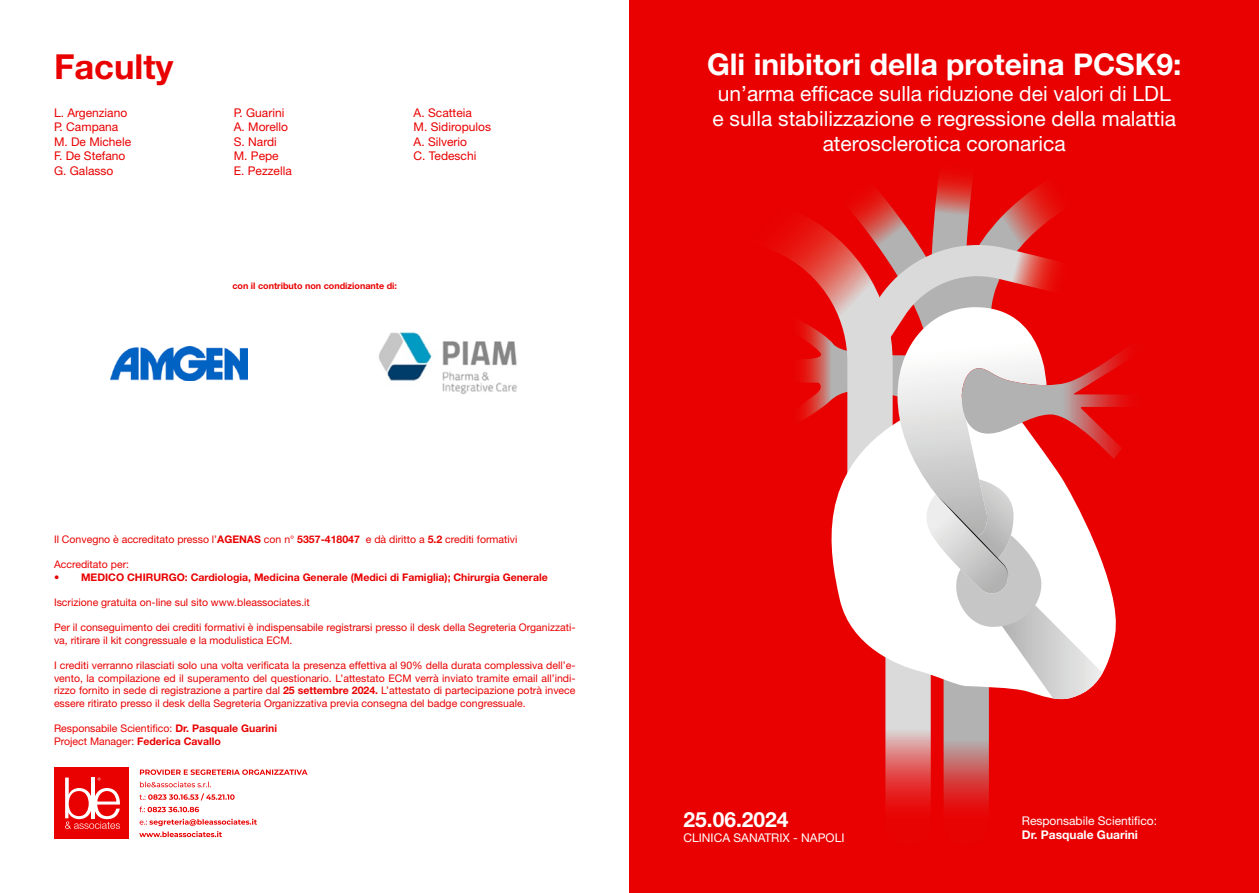
<style>
.page{position:relative;width:1259px;height:893px;background:#fff}
.page>*{position:absolute;margin:0;border:0;box-sizing:border-box;transform-origin:0 0}
.t1{font:700 34.5px "Helvetica Neue LT Std";color:#e90101}
.t2{font:700 30px "Helvetica Neue LT Std";color:#fff}
.t3{font:21px/25.2px "Helvetica Neue LT Std";color:#fff;text-align:center}
.t4{font:700 21px "Helvetica Neue LT Std";color:#fff}
.t5{font:12px/14.4px "Helvetica Neue LT Std";color:#e90101}
.t6{font:12px "Helvetica Neue LT Std";color:#fff}
.t7{font:700 12px "Helvetica Neue LT Std";color:#fff}
.t8{font:10.5px/12.6px "Helvetica Neue LT Std";color:#e90101}
.t9{font:700 10.5px "Helvetica Neue LT Std";color:#e90101}
.t10{font:700 9px "Helvetica Neue LT Std";color:#e90101}
.s1{font-weight:700}
</style>
<div class="page">
<div style="left:629px;top:0;width:630px;height:893px;background:#e90101"></div>
<svg style="left:139px;top:819px;width:118px;height:18px"></svg>
<svg style="left:139px;top:806px;width:60px;height:6px"></svg>
<svg style="left:139px;top:793px;width:96px;height:7px"></svg>
<svg style="left:140px;top:782px;width:71px;height:5px"></svg>
<svg style="left:140px;top:769px;width:167px;height:6px"></svg>
<div style="left:54px;top:767px;width:75px;height:72px;background:#e90101"></div>
<svg style="left:65px;top:778px;width:55px;height:51px"></svg>
<svg style="left:776px;top:218px;width:63px;height:202px"></svg>
<svg style="left:885px;top:702px;width:45px;height:106px;background:#df7e7e"></svg>
<svg style="left:943px;top:702px;width:46px;height:107px;background:#c57373"></svg>
<svg style="left:814px;top:367px;width:302px;height:335px"></svg>
<svg style="left:1102px;top:349px;width:24px;height:110px"></svg>
<svg style="left:839px;top:175px;width:263px;height:524px"></svg>
<img style="left:110px;top:346px;width:138px;height:35px">
<img style="left:379px;top:332px;width:138px;height:62px">
<h1 class="t1" style="left:54px;top:45px;width:121px">Faculty</h1>
<p class="t5" style="left:54px;top:105px;width:79px">L. Argenziano<br>P. Campana<br>M. De Michele<br>F. De Stefano<br>G. Galasso</p>
<p class="t5" style="left:234px;top:105px;width:59px">P. Guarini<br>A. Morello<br>S. Nardi<br>M. Pepe<br>E. Pezzella</p>
<p class="t5" style="left:414px;top:105px;width:79px">A. Scatteia<br>M. Sidiropulos<br>A. Silverio<br>C. Tedeschi</p>
<p class="t10" style="left:232px;top:280px;width:166px">con il contributo non condizionante di:</p>
<p class="t8" style="left:54px;top:533px;width:465px">Il Convegno è accreditato presso l’<span class="s1">AGENAS</span> con n° <span class="s1">5357-418047</span> e dà diritto a <span class="s1">5.2</span> crediti formativi</p>
<p class="t8" style="left:54px;top:558px;width:77px">Accreditato per:</p>
<p class="t9" style="left:54px;top:571px;width:495px">• MEDICO CHIRURGO: Cardiologia, Medicina Generale (Medici di Famiglia); Chirurgia Generale</p>
<p class="t8" style="left:54px;top:596px;width:257px">Iscrizione gratuita on-line sul sito www.bleassociates.it</p>
<p class="t8" style="left:54px;top:621px;width:523px">Per il conseguimento dei crediti formativi è indispensabile registrarsi presso il desk della Segreteria Organizzati&shy;va, ritirare il kit congressuale e la modulistica ECM.</p>
<p class="t8" style="left:54px;top:659px;width:523px;text-align:justify">I crediti verranno rilasciati solo una volta verificata la presenza effettiva al 90% della durata complessiva dell’e&shy;vento, la compilazione ed il superamento del questionario. L’attestato ECM verrà inviato tramite email all’indi&shy;rizzo fornito in sede di registrazione a partire dal <span class="s1">25 settembre 2024.</span> L’attestato di partecipazione potrà invece essere ritirato presso il desk della Segreteria Organizzativa previa consegna del badge congressuale.</p>
<p class="t8" style="left:54px;top:722px;width:225px">Responsabile Scientifico: <span class="s1">Dr. Pasquale Guarini<br></span>Project Manager: <span class="s1">Federica Cavallo</span></p>
<h2 class="t2" style="left:707px;top:46px;width:476px">Gli inibitori della proteina PCSK9:</h2>
<h3 class="t3" style="left:712px;top:80px;width:465px">un’arma efficace sulla riduzione dei valori di LDL e sulla stabilizzazione e regressione della malattia aterosclerotica coronarica</h3>
<h3 class="t4" style="left:683px;top:807px;width:107px">25.06.2024</h3>
<p class="t6" style="left:683px;top:830px;width:162px">CLINICA SANATRIX - NAPOLI</p>
<p class="t6" style="left:1021px;top:813px;width:137px">Responsabile Scientifico:</p>
<p class="t7" style="left:1021px;top:827px;width:118px">Dr. Pasquale Guarini</p>
</div>
